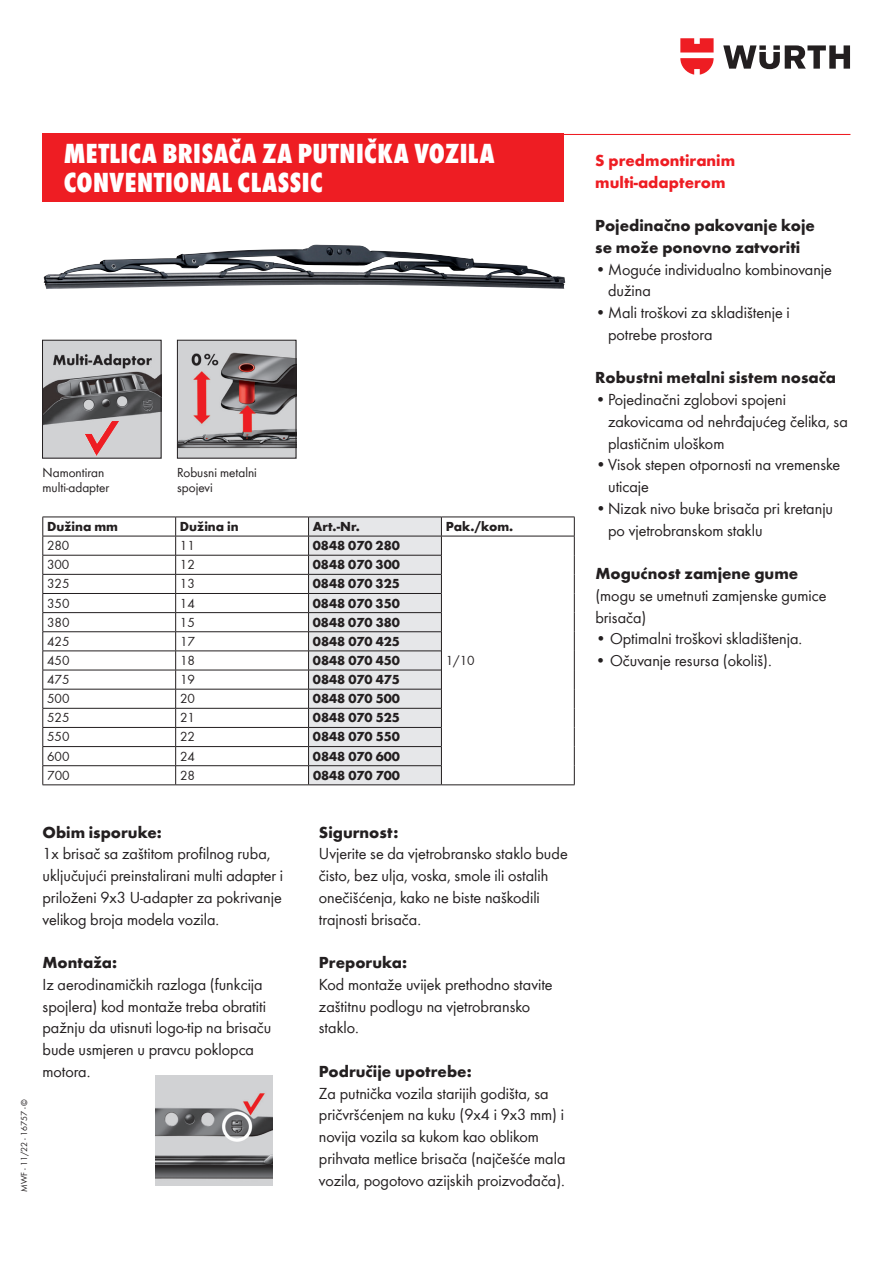
<style>
.page{position:relative;width:893px;height:1263px;background:#fff}
.page>*{position:absolute;margin:0;border:0;box-sizing:border-box;transform-origin:0 0}
.t1{font:800 condensed 28.5px/28.7px "Wuerth";letter-spacing:.015em;color:#fff}
.t2{font:16.5px/21.8px "Wuerth";color:#231f20}
.t3{font:700 16.5px/21.8px "Wuerth";color:#231f20}
.t4{font:700 16.5px/21.8px "Wuerth";color:#ee1d23}
.t5{font:700 13.5px "Wuerth";color:#231f20}
.t6{font:13.5px/15px "Wuerth";color:#231f20}
.t7{font:9px "Wuerth";color:#231f20}
</style>
<div class="page">
<svg style="left:723px;top:45px;width:127px;height:24px"></svg>
<svg style="left:680px;top:38px;width:34px;height:37px"></svg>
<hr style="left:43px;top:134px;width:807px;height:1px;background:#ee1d23">
<div style="left:43px;top:134px;width:521px;height:68px;background:#ee1d23"></div>
<svg style="left:175px;top:518px;width:1px;height:266px"></svg>
<svg style="left:308px;top:518px;width:134px;height:266px;background:#e0e1e3"></svg>
<hr style="left:43px;top:517px;width:133px;height:1px;background:#231f20">
<hr style="left:176px;top:517px;width:133px;height:1px;background:#231f20">
<hr style="left:309px;top:517px;width:132px;height:1px;background:#231f20">
<hr style="left:441px;top:517px;width:134px;height:1px;background:#231f20">
<hr style="left:43px;top:536px;width:133px;height:1px;background:#231f20">
<hr style="left:176px;top:536px;width:133px;height:1px;background:#231f20">
<hr style="left:309px;top:536px;width:132px;height:1px;background:#231f20">
<hr style="left:441px;top:536px;width:134px;height:1px;background:#231f20">
<hr style="left:43px;top:555px;width:133px;height:1px;background:#231f20">
<hr style="left:176px;top:555px;width:133px;height:1px;background:#231f20">
<hr style="left:309px;top:555px;width:132px;height:1px;background:#231f20">
<hr style="left:43px;top:574px;width:133px;height:1px;background:#231f20">
<hr style="left:176px;top:574px;width:133px;height:1px;background:#231f20">
<hr style="left:309px;top:574px;width:132px;height:1px;background:#231f20">
<hr style="left:43px;top:593px;width:133px;height:1px;background:#231f20">
<hr style="left:176px;top:593px;width:133px;height:1px;background:#231f20">
<hr style="left:309px;top:593px;width:132px;height:1px;background:#231f20">
<hr style="left:43px;top:612px;width:133px;height:1px;background:#231f20">
<hr style="left:176px;top:612px;width:133px;height:1px;background:#231f20">
<hr style="left:309px;top:612px;width:132px;height:1px;background:#231f20">
<hr style="left:43px;top:631px;width:133px;height:1px;background:#231f20">
<hr style="left:176px;top:631px;width:133px;height:1px;background:#231f20">
<hr style="left:309px;top:631px;width:132px;height:1px;background:#231f20">
<hr style="left:43px;top:651px;width:133px;height:1px;background:#231f20">
<hr style="left:176px;top:651px;width:133px;height:1px;background:#231f20">
<hr style="left:309px;top:651px;width:132px;height:1px;background:#231f20">
<hr style="left:43px;top:670px;width:133px;height:1px;background:#231f20">
<hr style="left:176px;top:670px;width:133px;height:1px;background:#231f20">
<hr style="left:309px;top:670px;width:132px;height:1px;background:#231f20">
<hr style="left:43px;top:689px;width:133px;height:1px;background:#231f20">
<hr style="left:176px;top:689px;width:133px;height:1px;background:#231f20">
<hr style="left:309px;top:689px;width:132px;height:1px;background:#231f20">
<hr style="left:43px;top:708px;width:133px;height:1px;background:#231f20">
<hr style="left:176px;top:708px;width:133px;height:1px;background:#231f20">
<hr style="left:309px;top:708px;width:132px;height:1px;background:#231f20">
<hr style="left:43px;top:727px;width:133px;height:1px;background:#231f20">
<hr style="left:176px;top:727px;width:133px;height:1px;background:#231f20">
<hr style="left:309px;top:727px;width:132px;height:1px;background:#231f20">
<hr style="left:43px;top:746px;width:133px;height:1px;background:#231f20">
<hr style="left:176px;top:746px;width:133px;height:1px;background:#231f20">
<hr style="left:309px;top:746px;width:132px;height:1px;background:#231f20">
<hr style="left:43px;top:765px;width:133px;height:1px;background:#231f20">
<svg style="left:43px;top:517px;width:1px;height:267px"></svg>
<hr style="left:176px;top:765px;width:133px;height:1px;background:#231f20">
<hr style="left:309px;top:765px;width:132px;height:1px;background:#231f20">
<svg style="left:574px;top:517px;width:1px;height:267px"></svg>
<hr style="left:43px;top:784px;width:133px;height:1px;background:#231f20">
<hr style="left:176px;top:784px;width:133px;height:1px;background:#231f20">
<hr style="left:309px;top:784px;width:132px;height:1px;background:#231f20">
<hr style="left:441px;top:784px;width:134px;height:1px;background:#231f20">
<img style="left:44px;top:245px;width:521px;height:44px">
<img style="left:44px;top:342px;width:115px;height:114px">
<div style="left:42px;top:340px;width:119px;height:118px;border:1px solid #231f20"></div>
<img style="left:85px;top:421px;width:34px;height:35px">
<img style="left:179px;top:342px;width:115px;height:114px">
<div style="left:177px;top:340px;width:119px;height:118px;border:1px solid #231f20"></div>
<img style="left:155px;top:1075px;width:117px;height:110px">
<h1 class="t1" style="left:64px;top:138px;width:432px">METLICA BRISAČA ZA PUTNIČKA VOZILA<br>CONVENTIONAL CLASSIC</h1>
<p class="t6" style="left:43px;top:464px;width:68px">Namontiran multi-adapter</p>
<p class="t6" style="left:177px;top:464px;width:81px">Robusni metalni spojevi</p>
<p class="t5" style="left:47px;top:516px;width:73px">Dužina mm</p>
<p class="t5" style="left:180px;top:516px;width:60px">Dužina in</p>
<p class="t5" style="left:313px;top:516px;width:49px">Art.-Nr.</p>
<p class="t5" style="left:446px;top:516px;width:69px">Pak./kom.</p>
<p class="t6" style="left:47px;top:537px;width:24px">280</p>
<p class="t6" style="left:180px;top:537px;width:16px">11</p>
<p class="t5" style="left:313px;top:536px;width:89px">0848 070 280</p>
<p class="t6" style="left:47px;top:557px;width:24px">300</p>
<p class="t6" style="left:180px;top:557px;width:16px">12</p>
<p class="t5" style="left:313px;top:555px;width:89px">0848 070 300</p>
<p class="t6" style="left:47px;top:576px;width:24px">325</p>
<p class="t6" style="left:180px;top:576px;width:16px">13</p>
<p class="t5" style="left:313px;top:574px;width:89px">0848 070 325</p>
<p class="t6" style="left:47px;top:595px;width:24px">350</p>
<p class="t6" style="left:180px;top:595px;width:16px">14</p>
<p class="t5" style="left:313px;top:593px;width:89px">0848 070 350</p>
<p class="t6" style="left:47px;top:614px;width:24px">380</p>
<p class="t6" style="left:180px;top:614px;width:16px">15</p>
<p class="t5" style="left:313px;top:612px;width:89px">0848 070 380</p>
<p class="t6" style="left:47px;top:633px;width:24px">425</p>
<p class="t6" style="left:180px;top:633px;width:16px">17</p>
<p class="t5" style="left:313px;top:631px;width:89px">0848 070 425</p>
<p class="t6" style="left:47px;top:652px;width:24px">450</p>
<p class="t6" style="left:180px;top:652px;width:16px">18</p>
<p class="t5" style="left:313px;top:650px;width:89px">0848 070 450</p>
<p class="t6" style="left:47px;top:671px;width:24px">475</p>
<p class="t6" style="left:180px;top:671px;width:16px">19</p>
<p class="t5" style="left:313px;top:670px;width:89px">0848 070 475</p>
<p class="t6" style="left:47px;top:690px;width:24px">500</p>
<p class="t6" style="left:180px;top:690px;width:16px">20</p>
<p class="t5" style="left:313px;top:689px;width:89px">0848 070 500</p>
<p class="t6" style="left:47px;top:710px;width:24px">525</p>
<p class="t6" style="left:180px;top:710px;width:16px">21</p>
<p class="t5" style="left:313px;top:708px;width:89px">0848 070 525</p>
<p class="t6" style="left:47px;top:729px;width:24px">550</p>
<p class="t6" style="left:180px;top:729px;width:16px">22</p>
<p class="t5" style="left:313px;top:727px;width:89px">0848 070 550</p>
<p class="t6" style="left:47px;top:748px;width:24px">600</p>
<p class="t6" style="left:180px;top:748px;width:16px">24</p>
<p class="t5" style="left:313px;top:746px;width:89px">0848 070 600</p>
<p class="t6" style="left:47px;top:767px;width:24px">700</p>
<p class="t6" style="left:180px;top:767px;width:16px">28</p>
<p class="t5" style="left:313px;top:765px;width:89px">0848 070 700</p>
<p class="t6" style="left:446px;top:652px;width:30px">1/10</p>
<p class="t7" style="left:18px;top:1192px;width:94px;rotate:-90deg">MWF - 11/22 - 16757 - ©</p>
<p class="t3" style="left:43px;top:820px;width:121px">Obim isporuke:</p>
<p class="t2" style="left:43px;top:842px;width:242px">1x brisač sa zaštitom profilnog ruba, uključujući preinstalirani multi adapter i priloženi 9x3 U-adapter za pokrivanje velikog broja modela vozila.</p>
<p class="t3" style="left:43px;top:950px;width:76px">Montaža:</p>
<p class="t2" style="left:43px;top:973px;width:230px">Iz aerodinamičkih razloga (funkcija spojlera) kod montaže treba obratiti pažnju da utisnuti logo-tip na brisaču bude usmjeren u pravcu poklopca motora.</p>
<p class="t3" style="left:319px;top:820px;width:81px">Sigurnost:</p>
<p class="t2" style="left:319px;top:842px;width:250px">Uvjerite se da vjetrobransko staklo bude čisto, bez ulja, voska, smole ili ostalih onečišćenja, kako ne biste naškodili trajnosti brisača.</p>
<p class="t3" style="left:319px;top:950px;width:90px">Preporuka:</p>
<p class="t2" style="left:319px;top:973px;width:235px">Kod montaže uvijek prethodno stavite zaštitnu podlogu na vjetrobransko staklo.</p>
<p class="t3" style="left:319px;top:1059px;width:154px">Područije upotrebe:</p>
<p class="t2" style="left:319px;top:1081px;width:248px">Za putnička vozila starijih godišta, sa pričvršćenjem na kuku (9x4 i 9x3 mm) i novija vozila sa kukom kao oblikom prihvata metlice brisača (najčešće mala vozila, pogotovo azijskih proizvođača).</p>
<p class="t4" style="left:595px;top:148px;width:141px">S predmontiranim multi-adapterom</p>
<p class="t3" style="left:595px;top:213px;width:221px">Pojedinačno pakovanje koje se može ponovno zatvoriti</p>
<p class="t2" style="left:608px;top:257px;width:225px;text-indent:-13px">•Moguće individualno kombinovanje dužina</p>
<p class="t2" style="left:608px;top:301px;width:183px;text-indent:-13px">•Mali troškovi za skladištenje i potrebe prostora</p>
<p class="t3" style="left:595px;top:366px;width:242px">Robustni metalni sistem nosača</p>
<p class="t2" style="left:608px;top:388px;width:241px;text-indent:-13px">•Pojedinačni zglobovi spojeni zakovicama od nehrđajućeg čelika, sa plastičnim uloškom</p>
<p class="t2" style="left:608px;top:453px;width:234px;text-indent:-13px">•Visok stepen otpornosti na vremenske uticaje</p>
<p class="t2" style="left:608px;top:497px;width:227px;text-indent:-13px">•Nizak nivo buke brisača pri kretanju po vjetrobranskom staklu</p>
<p class="t3" style="left:595px;top:561px;width:204px">Mogućnost zamjene gume</p>
<p class="t2" style="left:595px;top:584px;width:233px">(mogu se umetnuti zamjenske gumice brisača)</p>
<p class="t2" style="left:595px;top:627px;width:209px">• Optimalni troškovi skladištenja.</p>
<p class="t2" style="left:595px;top:649px;width:178px">• Očuvanje resursa (okoliš).</p>
</div>
